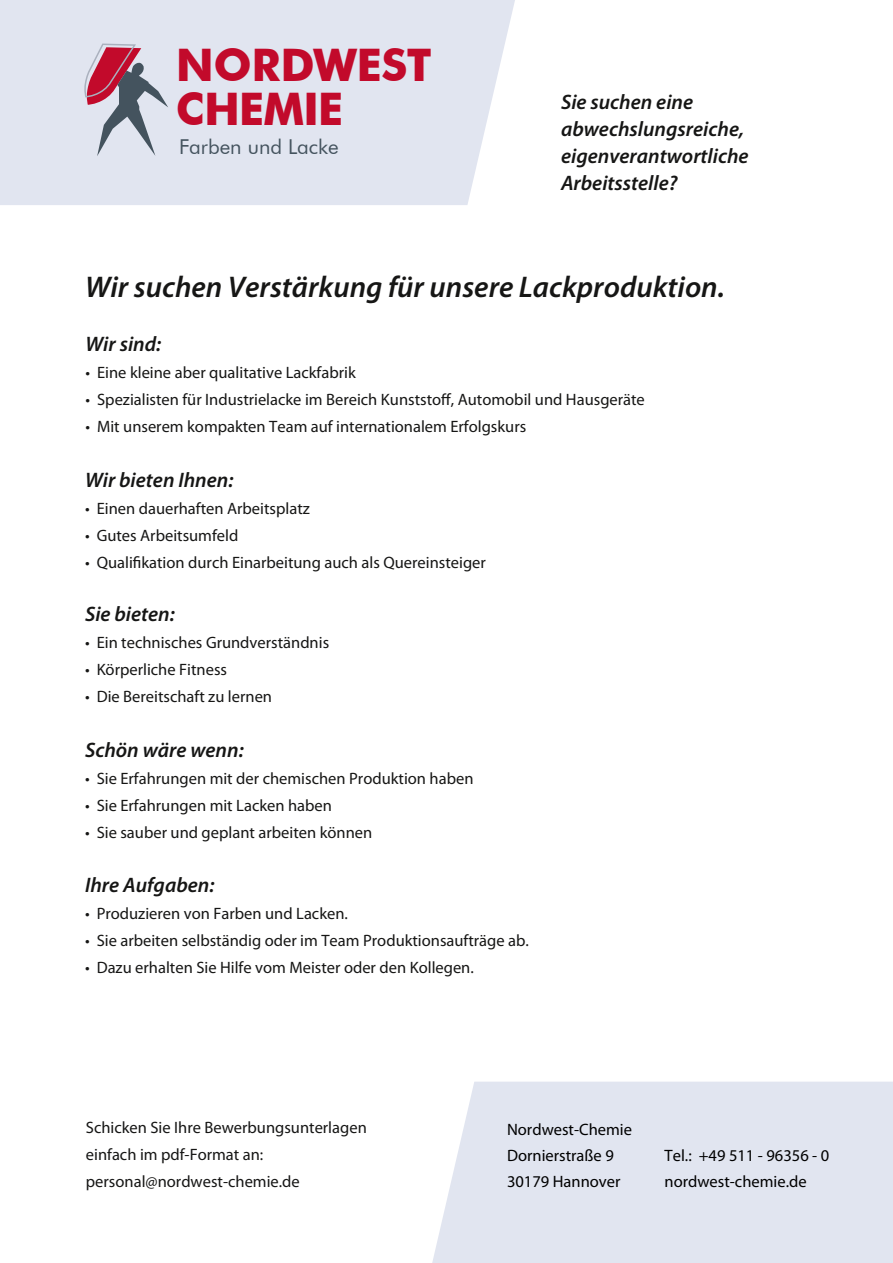
<style>
.page{position:relative;width:893px;height:1263px;background:#fff}
.page>*{position:absolute;margin:0;border:0;box-sizing:border-box;transform-origin:0 0}
.t1{font:700 44.85px/44.2px "Futura BT";letter-spacing:-.015em;color:#c20a2b}
.t2{font:italic 600 30px "Myriad Pro";color:#161615}
.t3{font:italic 600 21px/27px "Myriad Pro";color:#161615}
.t4{font:20.55px "Futura BT";color:#44535e}
.t5{font:16.5px/27px "Myriad Pro";color:#161615}
.t6{font:16.5px/26.2px "Myriad Pro";color:#000}
</style>
<div class="page">
<div style="left:0;top:0;width:515px;height:205px;background:#e1e5f0"></div>
<div style="left:432px;top:1081px;width:461px;height:182px;background:#e1e5f0"></div>
<svg style="left:83px;top:43px;width:85px;height:113px;background:#bba4b2"></svg>
<h1 class="t1" style="left:176px;top:43px;width:257px">NORDWEST<br>CHEMIE</h1>
<p class="t4" style="left:179px;top:134px;width:161px">Farben und Lacke</p>
<p class="t3" style="left:561px;top:88px;width:189px">Sie suchen eine abwechslungsreiche, eigenverantwortliche<br>Arbeitsstelle?</p>
<h2 class="t2" style="left:85px;top:268px;width:641px">Wir suchen Verstärkung für unsere Lackproduktion.</h2>
<p class="t3" style="left:85px;top:330px;width:77px">Wir sind:</p>
<p class="t5" style="left:85px;top:358px;width:272px">• Eine kleine aber qualitative Lackfabrik</p>
<p class="t5" style="left:85px;top:385px;width:561px">• Spezialisten für Industrielacke im Bereich Kunststoff, Automobil und Hausgeräte</p>
<p class="t5" style="left:85px;top:412px;width:442px">• Mit unserem kompakten Team auf internationalem Erfolgskurs</p>
<p class="t3" style="left:85px;top:466px;width:150px">Wir bieten Ihnen:</p>
<p class="t5" style="left:85px;top:495px;width:226px">• Einen dauerhaften Arbeitsplatz</p>
<p class="t5" style="left:85px;top:522px;width:155px">• Gutes Arbeitsumfeld</p>
<p class="t5" style="left:85px;top:549px;width:402px">• Qualifikation durch Einarbeitung auch als Quereinsteiger</p>
<p class="t3" style="left:85px;top:600px;width:91px">Sie bieten:</p>
<p class="t5" style="left:85px;top:629px;width:246px">• Ein technisches Grundverständnis</p>
<p class="t5" style="left:85px;top:656px;width:144px">• Körperliche Fitness</p>
<p class="t5" style="left:85px;top:683px;width:189px">• Die Bereitschaft zu lernen</p>
<p class="t3" style="left:85px;top:736px;width:160px">Schön wäre wenn:</p>
<p class="t5" style="left:85px;top:765px;width:390px">• Sie Erfahrungen mit der chemischen Produktion haben</p>
<p class="t5" style="left:85px;top:792px;width:248px">• Sie Erfahrungen mit Lacken haben</p>
<p class="t5" style="left:85px;top:819px;width:289px">• Sie sauber und geplant arbeiten können</p>
<p class="t3" style="left:85px;top:871px;width:131px">Ihre Aufgaben:</p>
<p class="t5" style="left:85px;top:900px;width:264px">• Produzieren von Farben und Lacken.</p>
<p class="t5" style="left:85px;top:927px;width:445px">• Sie arbeiten selbständig oder im Team Produktionsaufträge ab.</p>
<p class="t5" style="left:85px;top:954px;width:390px">• Dazu erhalten Sie Hilfe vom Meister oder den Kollegen.</p>
<p class="t5" style="left:86px;top:1114px;width:282px">Schicken Sie Ihre Bewerbungsunterlagen einfach im pdf-Format an: personal@nordwest-chemie.de</p>
<p class="t6" style="left:507px;top:1115px;width:126px">Nordwest-Chemie<br>Dornierstraße 9<br>30179 Hannover</p>
<p class="t6" style="left:665px;top:1142px;width:166px;line-height:25.8px">Tel.: +49 511 - 96356 - 0 nordwest-chemie.de</p>
</div>
